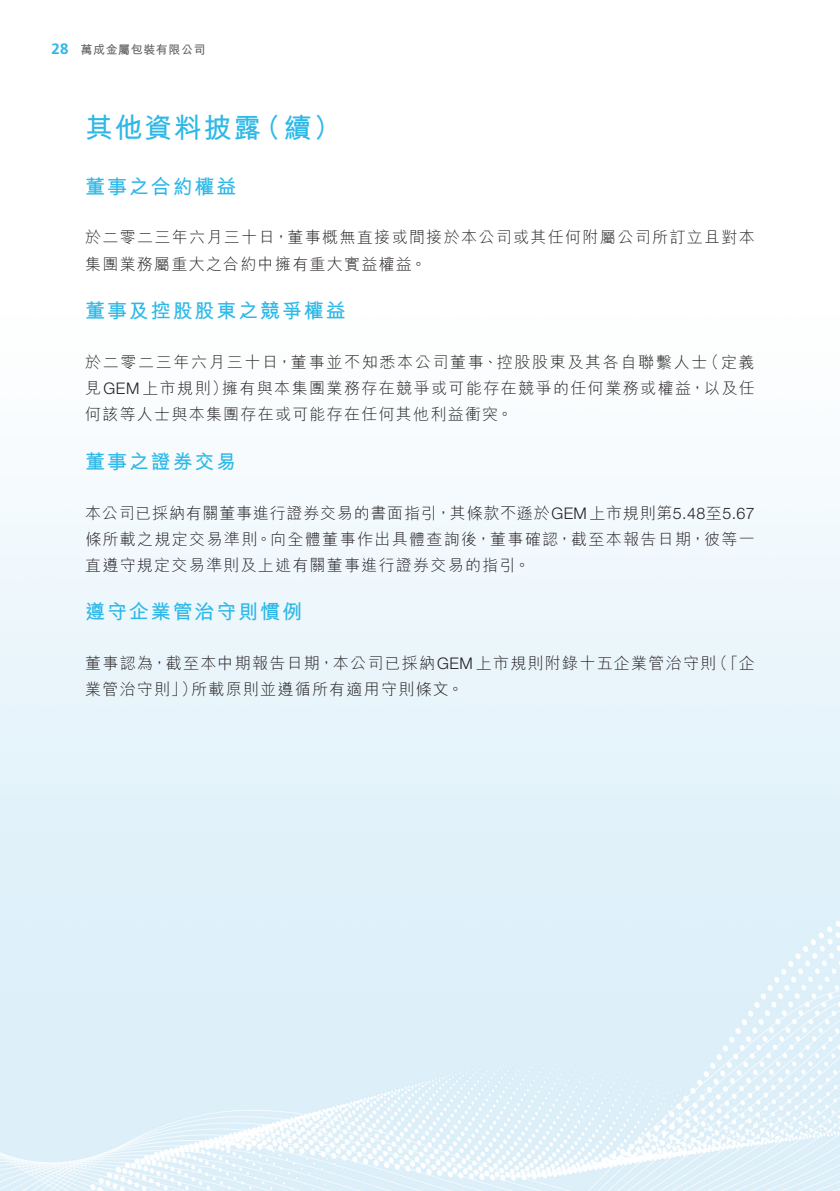
<style>
.page{position:relative;width:840px;height:1191px;background:#fff}
.page>*{position:absolute;margin:0;border:0;box-sizing:border-box;transform-origin:0 0}
.t1{font:700 28px "M Hei HK";letter-spacing:.055em;color:#2eb8e7}
.t2{font:700 20px "M Hei HK";letter-spacing:.095em;color:#2eb8e7}
.t3{font:300 16px/26px "M Hei HK";letter-spacing:.08em;color:#231f20}
.t4{font:700 12px "M Hei HK";letter-spacing:.045em;color:#636366}
.s1{font-family:"Frutiger LT Std";font-size:15px;color:#2eb8e7}
.s2{font-family:"Helvetica Neue LT Std"}
</style>
<div class="page">
<img style="left:0;top:484px;width:839px;height:707px">
<p class="t4" style="left:51px;top:41px;width:156px"><span class="s1">28</span> 萬成金屬包裝有限公司</p>
<h1 class="t1" style="left:85px;top:108px;width:258px">其他資料披露（續）</h1>
<p class="t2" style="left:85px;top:172px;width:153px">董事之合約權益</p>
<p class="t3" style="left:85px;top:224px;width:670px">於二零二三年六月三十日，董事概無直接或間接於本公司或其任何附屬公司所訂立且對本集團業務屬重大之合約中擁有重大實益權益。</p>
<p class="t2" style="left:85px;top:296px;width:262px">董事及控股股東之競爭權益</p>
<p class="t3" style="left:85px;top:349px;width:671px;text-align:justify">於二零二三年六月三十日，董事並不知悉本公司董事、控股股東及其各自聯繫人士（定義見<span class="s2">GEM</span>上市規則）擁有與本集團業務存在競爭或可能存在競爭的任何業務或權益，以及任何該等人士與本集團存在或可能存在任何其他利益衝突。</p>
<p class="t2" style="left:85px;top:447px;width:153px">董事之證券交易</p>
<p class="t3" style="left:85px;top:499px;width:670px;text-align:justify">本公司已採納有關董事進行證券交易的書面指引，其條款不遜於<span class="s2">GEM</span>上市規則第<span class="s2">5.48</span>至<span class="s2">5.67</span>條所載之規定交易準則。向全體董事作出具體查詢後，董事確認，截至本報告日期，彼等一直遵守規定交易準則及上述有關董事進行證券交易的指引。</p>
<p class="t2" style="left:85px;top:597px;width:218px">遵守企業管治守則慣例</p>
<p class="t3" style="left:85px;top:650px;width:671px">董事認為，截至本中期報告日期，本公司已採納<span class="s2">GEM</span>上市規則附錄十五企業管治守則（「企業管治守則」）所載原則並遵循所有適用守則條文。</p>
</div>
